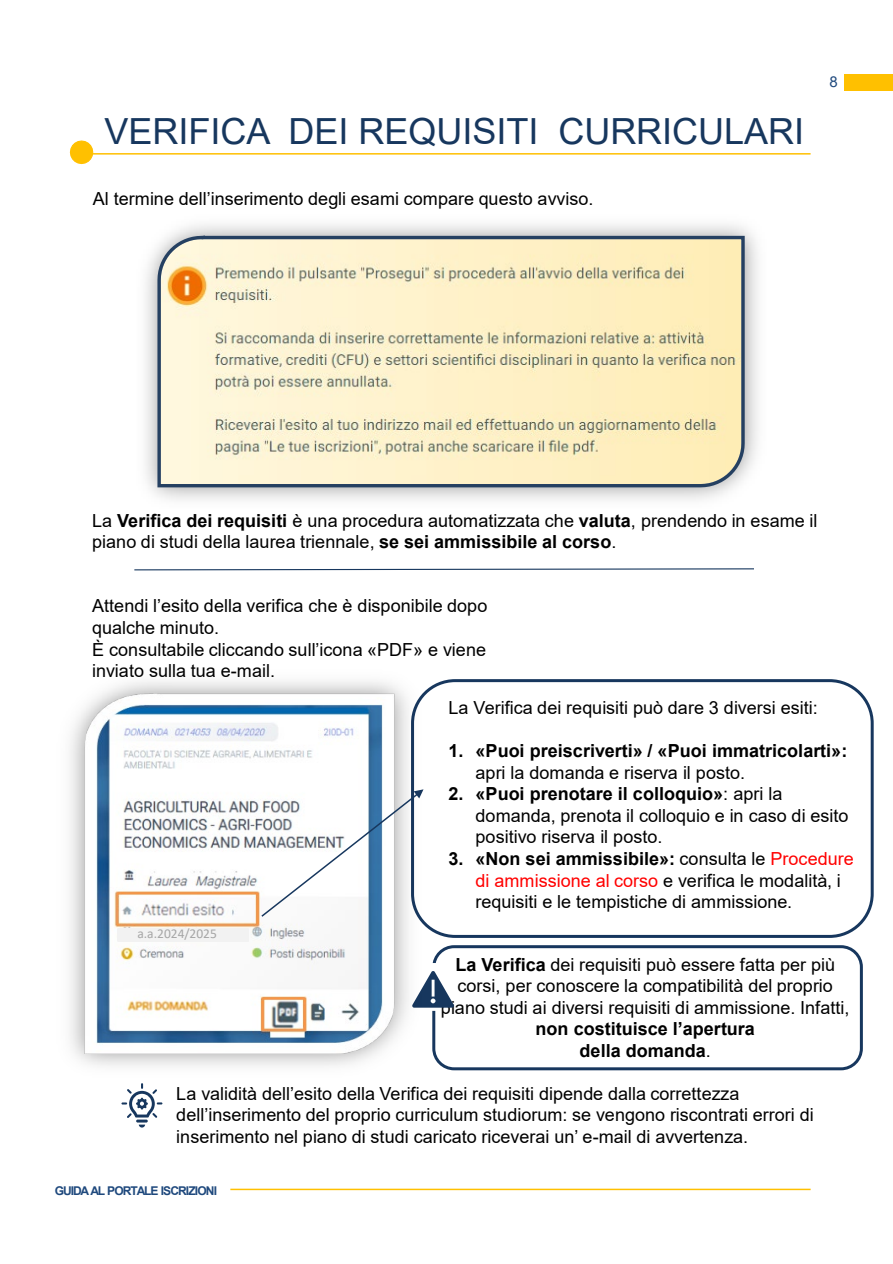
<style>
.page{position:relative;width:893px;height:1264px;background:#fff}
.page>*{position:absolute;margin:0;border:0;box-sizing:border-box;transform-origin:0 0}
.t1{font:36px "Arial";color:#17375e}
.t2{font:18px/21.6px "Arial";color:#000}
.t3{font:700 18px/21.6px "Arial";color:#000}
.t4{font:15px "Arial";color:#1f497d}
.t5{font:13.5px "Calibri";color:#a6a6a6}
.t6{font:700 12px "Arial";letter-spacing:-.08em;color:#1f497d}
.s1{font-weight:700}
.s2{font-weight:400}
.s3{color:#f00}
</style>
<div class="page">
<hr style="left:230px;top:1188px;width:580px;height:1px;background:#ffc000">
<div style="left:843px;top:75px;width:49px;height:16px;background:#ffc000"></div>
<hr style="left:91px;top:153px;width:719px;height:1px;background:#ffc000">
<svg style="left:69px;top:140px;width:25px;height:25px"></svg>
<div style="left:411px;top:679px;width:462px;height:258px;border:3px solid #17375e;border-radius:43px"></div>
<div style="left:432px;top:944px;width:430px;height:126px;border:3px solid #17375e;border-radius:20px"></div>
<div style="left:422px;top:962px;width:17px;height:48px;background:#fff;border:3px solid #fff"></div>
<svg style="left:429px;top:970px;width:25px;height:37px"></svg>
<svg style="left:121px;top:1084px;width:41px;height:43px"></svg>
<svg style="left:156px;top:234px;width:590px;height:255px;background:#ece2bf"></svg>
<svg style="left:134px;top:568px;width:620px;height:3px"></svg>
<img style="left:70px;top:681px;width:359px;height:403px">
<svg style="left:260px;top:789px;width:163px;height:129px"></svg>
<div style="left:117px;top:928px;width:132px;height:12px;background:#f2f2f2"></div>
<p class="t1" style="left:105px;top:106px;width:701px">VERIFICA DEI REQUISITI CURRICULARI</p>
<p class="t2" style="left:93px;top:188px;width:502px">Al termine dell’inserimento degli esami compare questo avviso.</p>
<p class="t4" style="left:829px;top:72px;width:10px">8</p>
<p class="t2" style="left:92px;top:509px;width:726px">La <span class="s1">Verifica dei requisiti</span> è una procedura automatizzata che <span class="s1">valuta</span>, prendendo in esame il piano di studi della laurea triennale, <span class="s1">se sei ammissibile al corso</span>.</p>
<p class="t2" style="left:92px;top:595px;width:397px">Attendi l’esito della verifica che è disponibile dopo qualche minuto.</p>
<p class="t2" style="left:92px;top:638px;width:395px">È consultabile cliccando sull’icona «PDF» e viene inviato sulla tua e-mail.</p>
<p class="t5" style="left:137px;top:923px;width:81px">a.a.2024/2025</p>
<p class="t2" style="left:448px;top:696px;width:371px">La Verifica dei requisiti può dare 3 diversi esiti:</p>
<p class="t3" style="left:475px;top:740px;width:373px;text-indent:-27px">1. «Puoi preiscriverti» / «Puoi immatricolarti»: <span class="s2">apri la domanda e riserva il posto.</span></p>
<p class="t2" style="left:475px;top:782px;width:374px;text-indent:-27px"><span class="s1">2. «Puoi prenotare il colloquio»</span>: apri la domanda, prenota il colloquio e in caso di esito positivo riserva il posto.</p>
<p class="t2" style="left:475px;top:847px;width:379px;text-indent:-27px"><span class="s1">3. «Non sei ammissibile»:</span> consulta le <span class="s3">Procedure di ammissione al corso</span> e verifica le modalità, i requisiti e le tempistiche di ammissione.</p>
<p class="t2" style="left:441px;top:953px;width:410px;text-align:center"><span class="s1">La Verifica</span> dei requisiti può essere fatta per più corsi, per conoscere la compatibilità del proprio piano studi ai diversi requisiti di ammissione. Infatti, <span class="s1">non costituisce l’apertura</span></p>
<p class="t3" style="left:579px;top:1039px;width:133px">della domanda<span class="s2">.</span></p>
<p class="t2" style="left:176px;top:1082px;width:639px">La validità dell’esito della Verifica dei requisiti dipende dalla correttezza dell’inserimento del proprio curriculum studiorum: se vengono riscontrati errori di inserimento nel piano di studi caricato riceverai un’ e-mail di avvertenza.</p>
<p class="t6" style="left:55px;top:1181px;width:164px">GUIDA AL PORTALE ISCRIZIONI</p>
</div>
